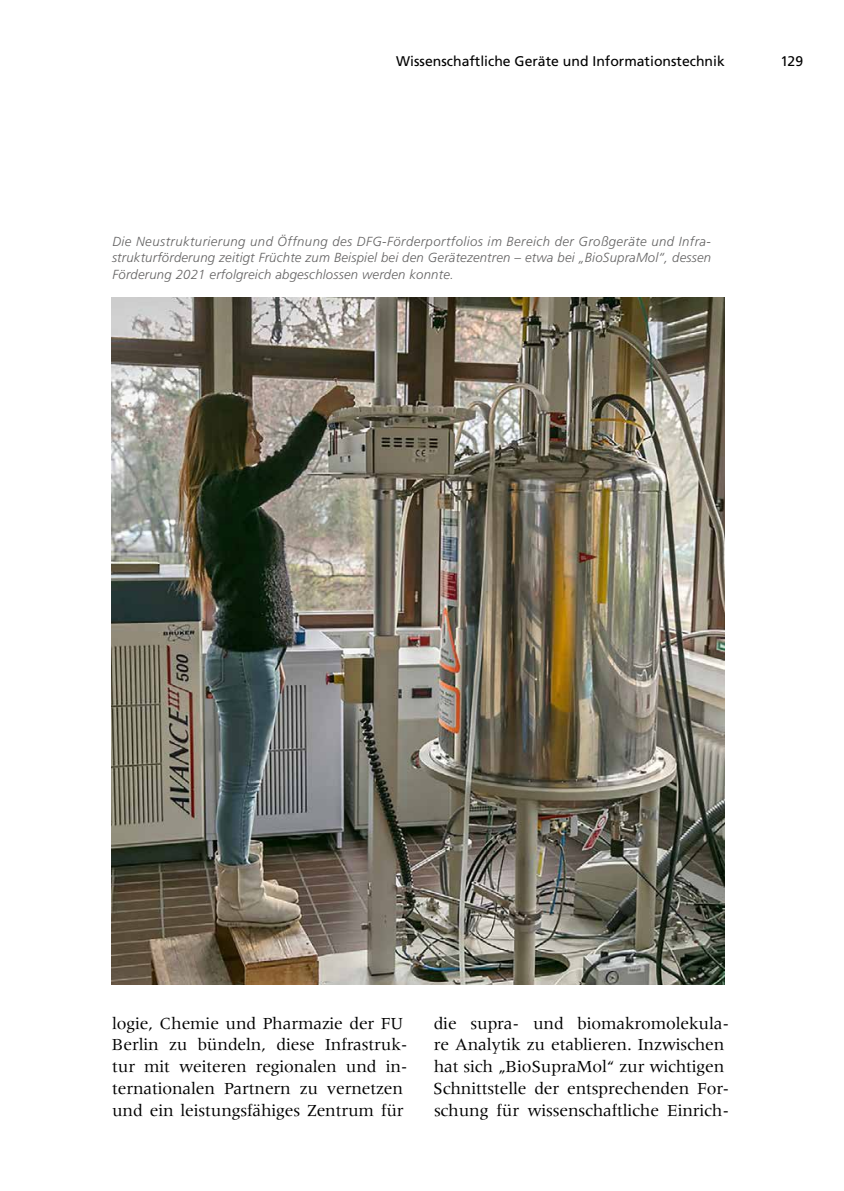
<style>
.page{position:relative;width:844px;height:1191px;background:#fff}
.page>*{position:absolute;margin:0;border:0;box-sizing:border-box;transform-origin:0 0}
.t1{font:17.5px/21.9px "Meridien LT Std";letter-spacing:-.01em;color:#000}
.t2{font:14px "Frutiger LT Std";color:#000}
.t3{font:italic 300 13.12px/16.6px "Frutiger LT Std";letter-spacing:.015em;color:#646363;text-align:justify}
</style>
<div class="page">
<img style="left:112px;top:297px;width:612px;height:687px">
<p class="t2" style="left:396px;top:53px;width:330px">Wissenschaftliche Geräte und Informationstechnik</p>
<p class="t2" style="left:780px;top:53px;width:24px">129</p>
<p class="t3" style="left:112px;top:233px;width:600px">Die Neustrukturierung und Öffnung des DFG-Förderportfolios im Bereich der Großgeräte und Infra&shy;strukturförderung zeitigt Früchte zum Beispiel bei den Gerätezentren – etwa bei „BioSupraMol“, dessen Förderung 2021 erfolgreich abgeschlossen werden konnte.</p>
<p class="t1" style="left:112px;top:1012px;width:297px">logie, Chemie und Pharmazie der FU Berlin zu bündeln, diese Infrastruk&shy;tur mit weiteren regionalen und in&shy;ternationalen Partnern zu vernetzen und ein leistungsfähiges Zentrum für</p>
<p class="t1" style="left:433px;top:1012px;width:297px">die supra- und biomakromolekula&shy;re Analytik zu etablieren. Inzwischen hat sich „BioSupraMol“ zur wichtigen Schnittstelle der entsprechenden For&shy;schung für wissenschaftliche Einrich-</p>
</div>
